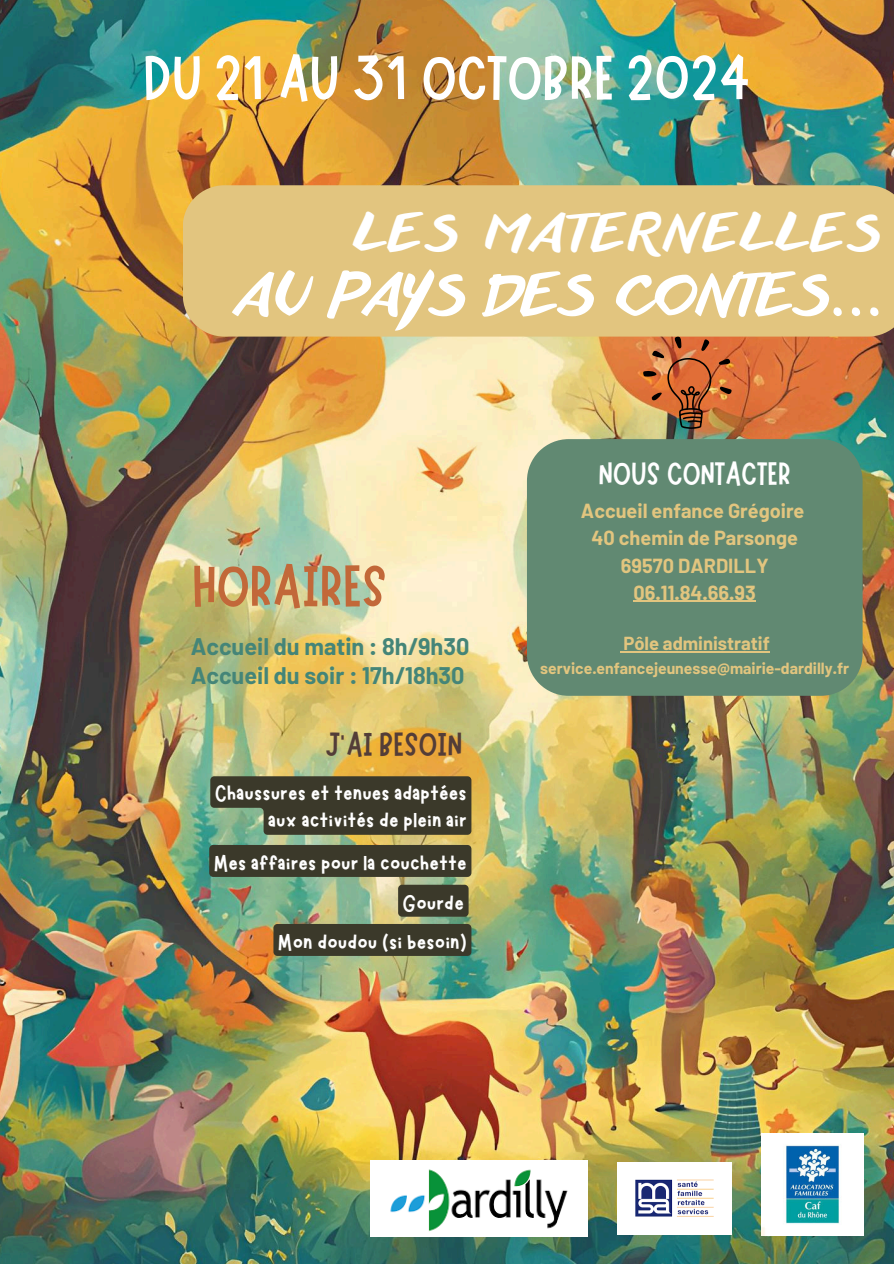
<style>
.page{position:relative;width:894px;height:1264px;background:#fff}
.page>*{position:absolute;margin:0;border:0;box-sizing:border-box;transform-origin:0 0}
.t1{font:63px "Marykate";color:#fff}
.t2{font:59.1px "Marykate";color:#c26839}
.t3{font:55.5px "Anothershabby";letter-spacing:.035em;color:#fff}
.t4{font:49.5px "Anothershabby";letter-spacing:.125em;color:#fff}
.t5{font:33.45px "Marykate";color:#533d38}
.t6{font:32.55px "Marykate";color:#fff}
.t7{font:24.6px/27px "Marykate";color:#fff;text-align:right}
.t8{font:700 23.4px/29px "Barlow";color:#448578}
.t9{font:700 19.95px/27px "Barlow";color:#e2c57f;text-align:center}
.t10{font:700 18.45px "Barlow";color:#e2c57f}
.t11{font:700 15.75px "Barlow";color:#e2c57f}
</style>
<div class="page">
<img style="left:0;top:0;width:893px;height:1263px">
<img style="left:370px;top:1160px;width:217px;height:76px">
<img style="left:617px;top:1162px;width:114px;height:72px">
<img style="left:761px;top:1133px;width:101px;height:102px">
<div style="left:183px;top:185px;width:710px;height:151px;background:#e2c57f"></div>
<svg style="left:717px;top:386px;width:14px;height:8px"></svg>
<svg style="left:718px;top:358px;width:12px;height:7px"></svg>
<img style="left:642px;top:336px;width:69px;height:93px">
<div style="left:527px;top:439px;width:335px;height:256px;background:#618972"></div>
<div style="left:398px;top:884px;width:70px;height:32px;background:#3b392a;border-radius:4px"></div>
<div style="left:273px;top:924px;width:198px;height:31px;background:#3b392a;border-radius:4px"></div>
<div style="left:209px;top:845px;width:262px;height:31px;background:#3b392a;border-radius:4px"></div>
<svg style="left:210px;top:776px;width:261px;height:58px;background:#424534"></svg>
<hr style="left:633px;top:600px;width:122px;height:1px;background:#e2c57f">
<hr style="left:623px;top:651px;width:59px;height:1px;background:#e2c57f">
<hr style="left:682px;top:651px;width:87px;height:1px;background:#e2c57f">
<h5 class="t1" style="left:143px;top:37px;width:608px">DU 21 AU 31 OCTOBRE 2024</h5>
<h1 class="t4" style="left:354px;top:206px;width:528px">LES MATERNELLES</h1>
<h1 class="t3" style="left:237px;top:264px;width:649px">AU PAYS DES CONTES...</h1>
<h4 class="t2" style="left:192px;top:547px;width:197px">HORAIRES</h4>
<h3 class="t8" style="left:191px;top:631px;width:280px">Accueil du matin : 8h/9h30<br>Accueil du soir : 17h/18h30</h3>
<h6 class="t5" style="left:325px;top:723px;width:139px">J’AI BESOIN</h6>
<h5 class="t7" style="left:215px;top:777px;width:253px">Chaussures et tenues adaptées aux activités de plein air</h5>
<h3 class="t7" style="left:214px;top:847px;width:254px">Mes affaires pour la couchette</h3>
<p class="t7" style="left:402px;top:887px;width:63px">Gourde</p>
<p class="t7" style="left:278px;top:926px;width:190px">Mon doudou (si besoin)</p>
<p class="t6" style="left:598px;top:452px;width:194px">NOUS CONTACTER</p>
<h5 class="t9" style="left:581px;top:497px;width:225px">Accueil enfance Grégoire<br>40 chemin de Parsonge<br>69570 DARDILLY<br>06.11.84.66.93</h5>
<h5 class="t10" style="left:623px;top:631px;width:148px">Pôle administratif</h5>
<p class="t11" style="left:540px;top:658px;width:310px">service.enfancejeunesse@mairie-dardilly.fr</p>
</div>
